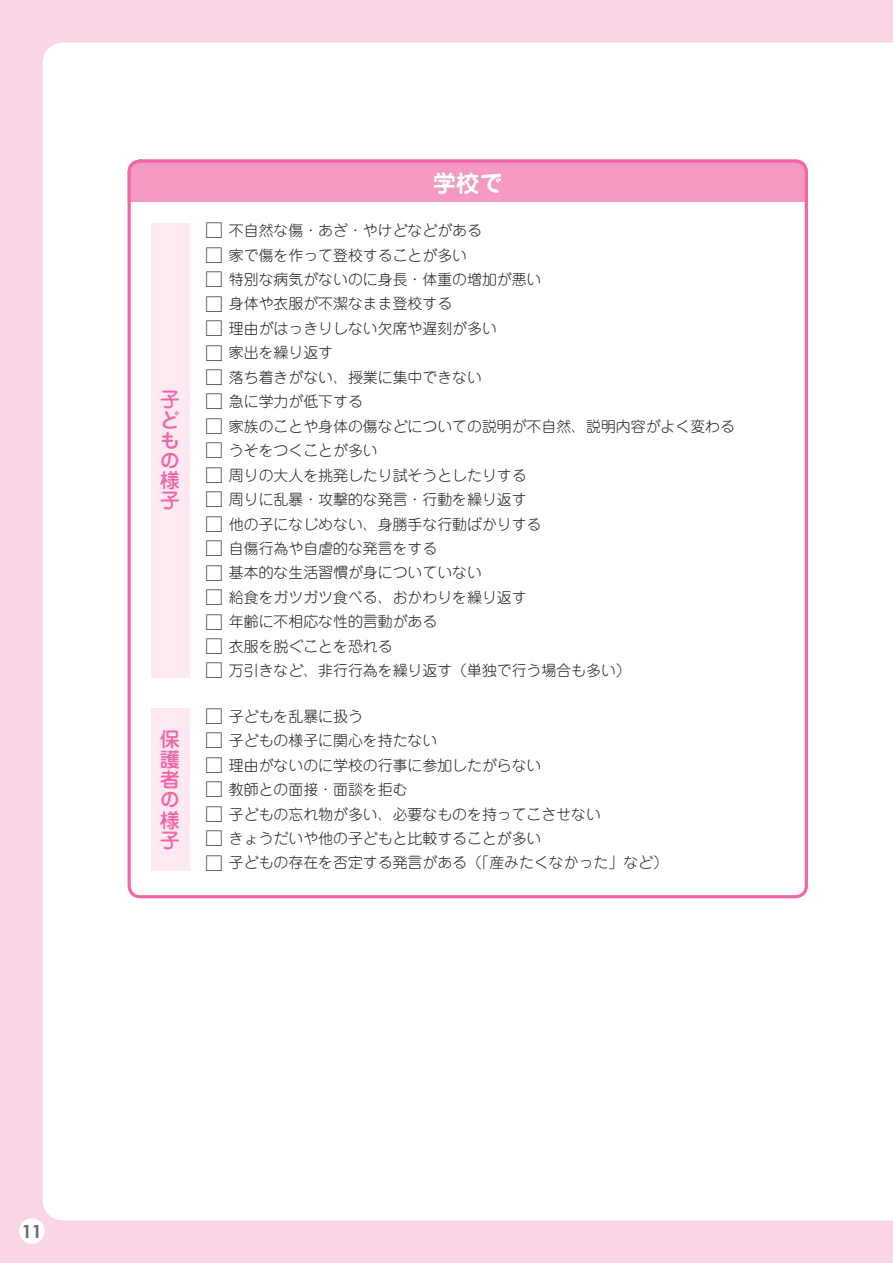
<style>
.page{position:relative;width:893px;height:1263px;background:#fad5e5}
.page>*{position:absolute;margin:0;border:0;box-sizing:border-box;transform-origin:0 0}
.t1{font:700 23.4px "Jun 501 Pro";color:#fff}
.t2{font:500 20.25px/20.2px "Jun 34 Pro";color:#f166a7;text-align:justify}
.t3{font:700 18px "Century Gothic";color:#6c6d70}
.t4{font:300 14.85px "Jun 101 Pro";color:#231f20}
.s1{font-size:17.85px}
</style>
<div class="page">
<div style="left:43px;top:43px;width:850px;height:1177px;background:#fff"></div>
<div style="left:19px;top:1218px;width:26px;height:26px;background:#fff;border-radius:50%"></div>
<div style="left:128px;top:159px;width:680px;height:43px;background:#f499c2"></div>
<div style="left:128px;top:159px;width:680px;height:739px;border:3px solid #f166a7;border-radius:11px"></div>
<div style="left:151px;top:223px;width:38px;height:454px;background:#fce9f1"></div>
<div style="left:151px;top:709px;width:38px;height:162px;background:#fce9f1"></div>
<h2 class="t2" style="left:160px;top:387px;width:21px">子どもの様子</h2>
<h2 class="t2" style="left:160px;top:727px;width:21px">保護者の様子</h2>
<h1 class="t1" style="left:433px;top:164px;width:72px">学校で</h1>
<p class="t4" style="left:205px;top:219px;width:278px"><span class="s1">□</span> 不自然な傷・あざ・やけどなどがある</p>
<p class="t4" style="left:205px;top:243px;width:263px"><span class="s1">□</span> 家で傷を作って登校することが多い</p>
<p class="t4" style="left:205px;top:268px;width:338px"><span class="s1">□</span> 特別な病気がないのに身長・体重の増加が悪い</p>
<p class="t4" style="left:205px;top:292px;width:249px"><span class="s1">□</span> 身体や衣服が不潔なまま登校する</p>
<p class="t4" style="left:205px;top:317px;width:293px"><span class="s1">□</span> 理由がはっきりしない欠席や遅刻が多い</p>
<p class="t4" style="left:205px;top:341px;width:129px"><span class="s1">□</span> 家出を繰り返す</p>
<p class="t4" style="left:205px;top:365px;width:278px"><span class="s1">□</span> 落ち着きがない、授業に集中できない</p>
<p class="t4" style="left:205px;top:390px;width:159px"><span class="s1">□</span> 急に学力が低下する</p>
<p class="t4" style="left:205px;top:414px;width:531px"><span class="s1">□</span> 家族のことや身体の傷などについての説明が不自然、説明内容がよく変わる</p>
<p class="t4" style="left:205px;top:439px;width:174px"><span class="s1">□</span> うそをつくことが多い</p>
<p class="t4" style="left:205px;top:463px;width:323px"><span class="s1">□</span> 周りの大人を挑発したり試そうとしたりする</p>
<p class="t4" style="left:205px;top:488px;width:323px"><span class="s1">□</span> 周りに乱暴・攻撃的な発言・行動を繰り返す</p>
<p class="t4" style="left:205px;top:512px;width:338px"><span class="s1">□</span> 他の子になじめない、身勝手な行動ばかりする</p>
<p class="t4" style="left:205px;top:537px;width:234px"><span class="s1">□</span> 自傷行為や自虐的な発言をする</p>
<p class="t4" style="left:205px;top:561px;width:278px"><span class="s1">□</span> 基本的な生活習慣が身についていない</p>
<p class="t4" style="left:205px;top:585px;width:323px"><span class="s1">□</span> 給食をガツガツ食べる、おかわりを繰り返す</p>
<p class="t4" style="left:205px;top:610px;width:234px"><span class="s1">□</span> 年齢に不相応な性的言動がある</p>
<p class="t4" style="left:205px;top:634px;width:189px"><span class="s1">□</span> 衣服を脱ぐことを恐れる</p>
<p class="t4" style="left:205px;top:659px;width:427px"><span class="s1">□</span> 万引きなど、非行行為を繰り返す（単独で行う場合も多い）</p>
<p class="t4" style="left:205px;top:704px;width:159px"><span class="s1">□</span> 子どもを乱暴に扱う</p>
<p class="t4" style="left:205px;top:729px;width:234px"><span class="s1">□</span> 子どもの様子に関心を持たない</p>
<p class="t4" style="left:205px;top:753px;width:338px"><span class="s1">□</span> 理由がないのに学校の行事に参加したがらない</p>
<p class="t4" style="left:205px;top:778px;width:204px"><span class="s1">□</span> 教師との面接・面談を拒む</p>
<p class="t4" style="left:205px;top:802px;width:397px"><span class="s1">□</span> 子どもの忘れ物が多い、必要なものを持ってこさせない</p>
<p class="t4" style="left:205px;top:827px;width:338px"><span class="s1">□</span> きょうだいや他の子どもと比較することが多い</p>
<p class="t4" style="left:205px;top:851px;width:464px"><span class="s1">□</span> 子どもの存在を否定する発言がある（「産みたくなかった」など）</p>
<p class="t3" style="left:22px;top:1217px;width:22px">11</p>
</div>
